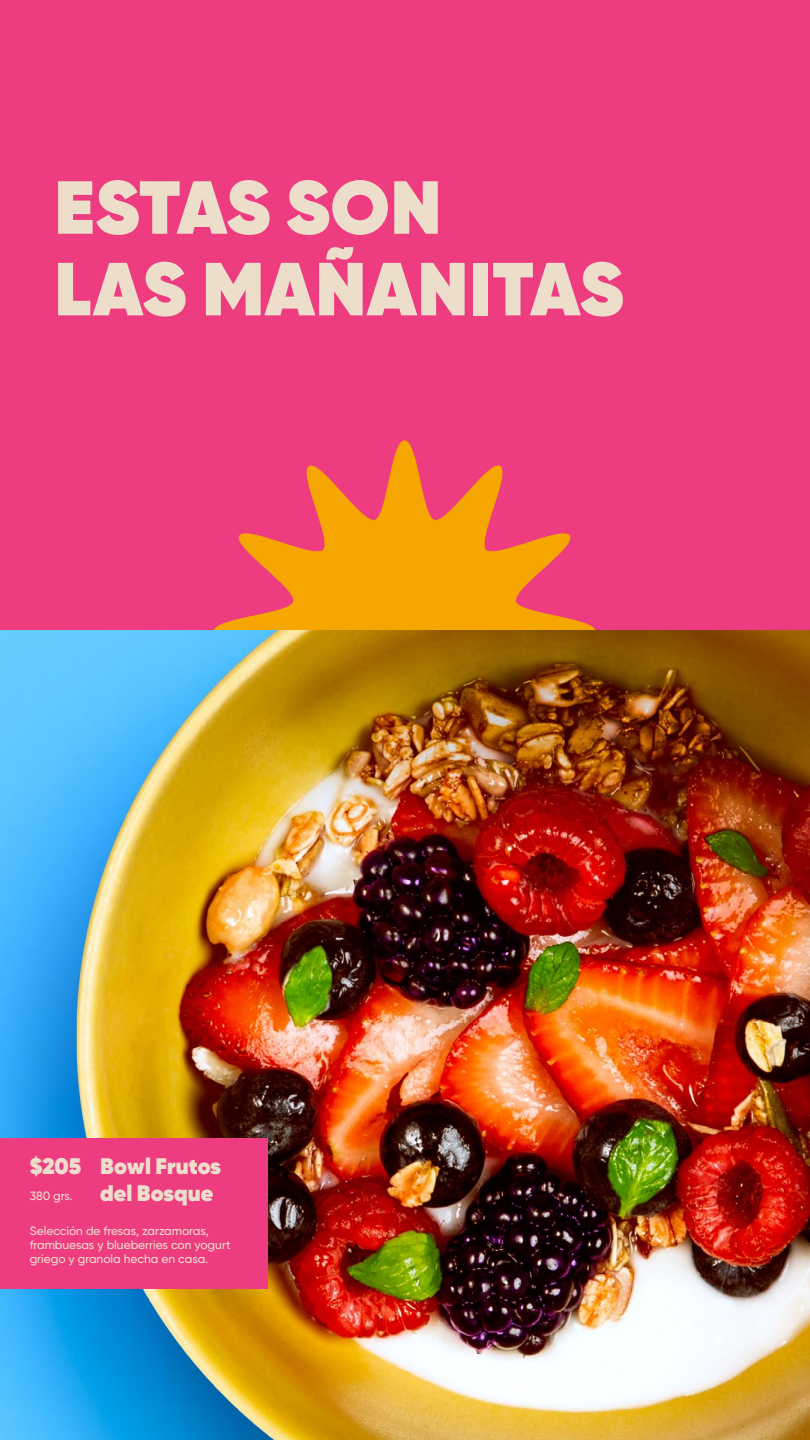
<style>
.page{position:relative;width:810px;height:1440px;background:#fff}
.page>*{position:absolute;margin:0;border:0;box-sizing:border-box;transform-origin:0 0}
.t1{font:800 75px/81.6px "Gilroy";letter-spacing:.01em;color:#eddecc}
.t2{font:800 22.5px/27px "Gilroy";color:#eddecc}
.t3{font:500 12px/14.4px "Gilroy";color:#eddecc}
</style>
<div class="page">
<div style="left:0;top:0;width:810px;height:631px;background:#ed3d80"></div>
<svg style="left:213px;top:440px;width:383px;height:191px"></svg>
<img style="left:0;top:631px;width:810px;height:809px">
<div style="left:0;top:1138px;width:268px;height:150px;background:#ed3d80"></div>
<h1 class="t1" style="left:54px;top:166px;width:571px">ESTAS SON<br>LAS MAÑANITAS</h1>
<h2 class="t2" style="left:30px;top:1152px;width:53px">$205</h2>
<p class="t3" style="left:30px;top:1189px;width:45px">380 grs.</p>
<p class="t3" style="left:30px;top:1223px;width:202px">Selección de fresas, zarzamoras, frambuesas y blueberries con yogurt griego y granola hecha en casa.</p>
<h2 class="t2" style="left:100px;top:1152px;width:122px">Bowl Frutos del Bosque</h2>
</div>
